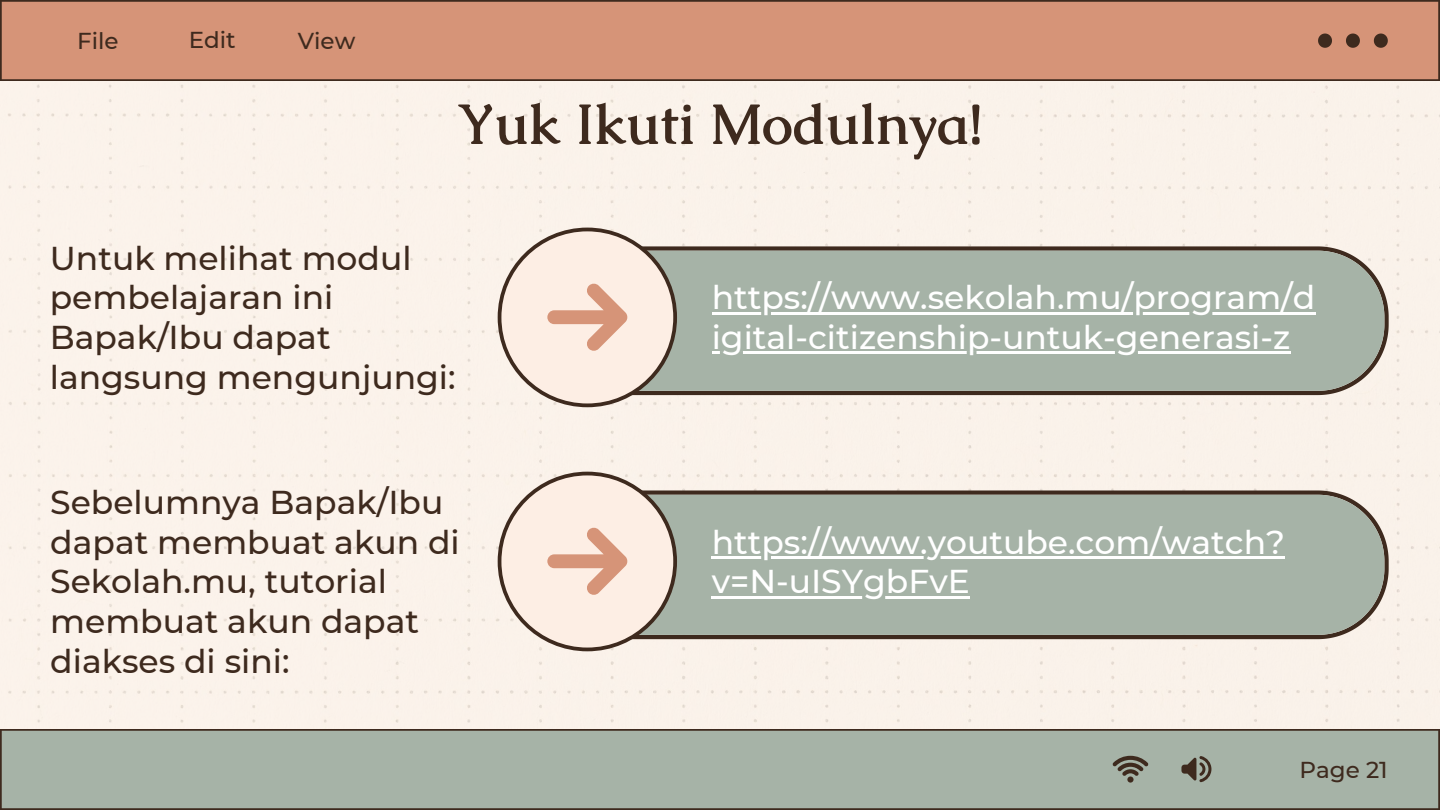
<style>
.page{position:relative;width:1440px;height:810px;background:#fff}
.page>*{position:absolute;margin:0;border:0;box-sizing:border-box;transform-origin:0 0}
.t1{font:700 56px "Caudex";color:#3e2a1e}
.t2{font:500 33px/39.8px "Montserrat";color:#3e2a1e}
.t3{font:500 33px/39.8px "Montserrat";color:#fff}
.t4{font:500 23px "Montserrat";color:#3e2a1e}
</style>
<div class="page">
<div style="left:0;top:81px;width:1440px;height:648px;background:#fbf2ea"></div>
<div style="left:1px;top:730px;width:1438px;height:79px;background:#a6b3a7"></div>
<hr style="left:0;top:731px;width:2px;height:77px;background:#3e2a1e">
<hr style="left:1438px;top:731px;width:2px;height:77px;background:#3e2a1e">
<hr style="left:2px;top:808px;width:1436px;height:2px;background:#3e2a1e">
<hr style="left:2px;top:729px;width:1436px;height:2px;background:#3e2a1e">
<svg style="left:1181px;top:756px;width:30px;height:26px"></svg>
<div style="left:1127px;top:777px;width:7px;height:6px;background:#3e2a1e;border-radius:50%"></div>
<svg style="left:1112px;top:756px;width:36px;height:20px"></svg>
<div style="left:1px;top:1px;width:1438px;height:79px;background:#d69478"></div>
<hr style="left:0;top:2px;width:2px;height:77px;background:#3e2a1e">
<hr style="left:1438px;top:2px;width:2px;height:77px;background:#3e2a1e">
<hr style="left:2px;top:79px;width:1436px;height:2px;background:#3e2a1e">
<hr style="left:2px;top:0;width:1436px;height:2px;background:#3e2a1e">
<svg style="left:1346px;top:34px;width:14px;height:14px"></svg>
<svg style="left:1318px;top:34px;width:14px;height:14px"></svg>
<svg style="left:1374px;top:34px;width:14px;height:14px"></svg>
<svg style="left:677px;top:246px;width:712px;height:149px;background:#66554a"></svg>
<div style="left:677px;top:251px;width:707px;height:140px;background:#a6b3a7"></div>
<svg style="left:498px;top:228px;width:179px;height:179px;background:#e8d8cd"></svg>
<hr style="left:712px;top:312px;width:603px;height:3px;background:#fff">
<hr style="left:712px;top:351px;width:578px;height:3px;background:#fff">
<svg style="left:677px;top:490px;width:712px;height:149px;background:#66554a"></svg>
<div style="left:677px;top:495px;width:707px;height:140px;background:#a6b3a7"></div>
<svg style="left:498px;top:472px;width:179px;height:179px;background:#e8d8cd"></svg>
<hr style="left:712px;top:556px;width:573px;height:3px;background:#fff">
<hr style="left:712px;top:596px;width:258px;height:3px;background:#fff">
<p class="t4" style="left:77px;top:26px;width:43px">File</p>
<p class="t4" style="left:189px;top:26px;width:49px">Edit</p>
<p class="t4" style="left:298px;top:26px;width:59px">View</p>
<h1 class="t1" style="left:458px;top:88px;width:526px">Yuk Ikuti Modulnya!</h1>
<p class="t2" style="left:50px;top:238px;width:407px">Untuk melihat modul pembelajaran ini<br>Bapak/Ibu dapat langsung mengunjungi:</p>
<p class="t2" style="left:50px;top:482px;width:411px">Sebelumnya Bapak/Ibu dapat membuat akun di<br>Sekolah.mu, tutorial membuat akun dapat diakses di sini:</p>
<p class="t3" style="left:712px;top:278px;width:605px">https://www.sekolah.mu/program/d igital-citizenship-untuk-generasi-z</p>
<p class="t3" style="left:712px;top:522px;width:575px">https://www.youtube.com/watch? v=N-uISYgbFvE</p>
<p class="t4" style="left:1300px;top:755px;width:90px">Page 21</p>
</div>
